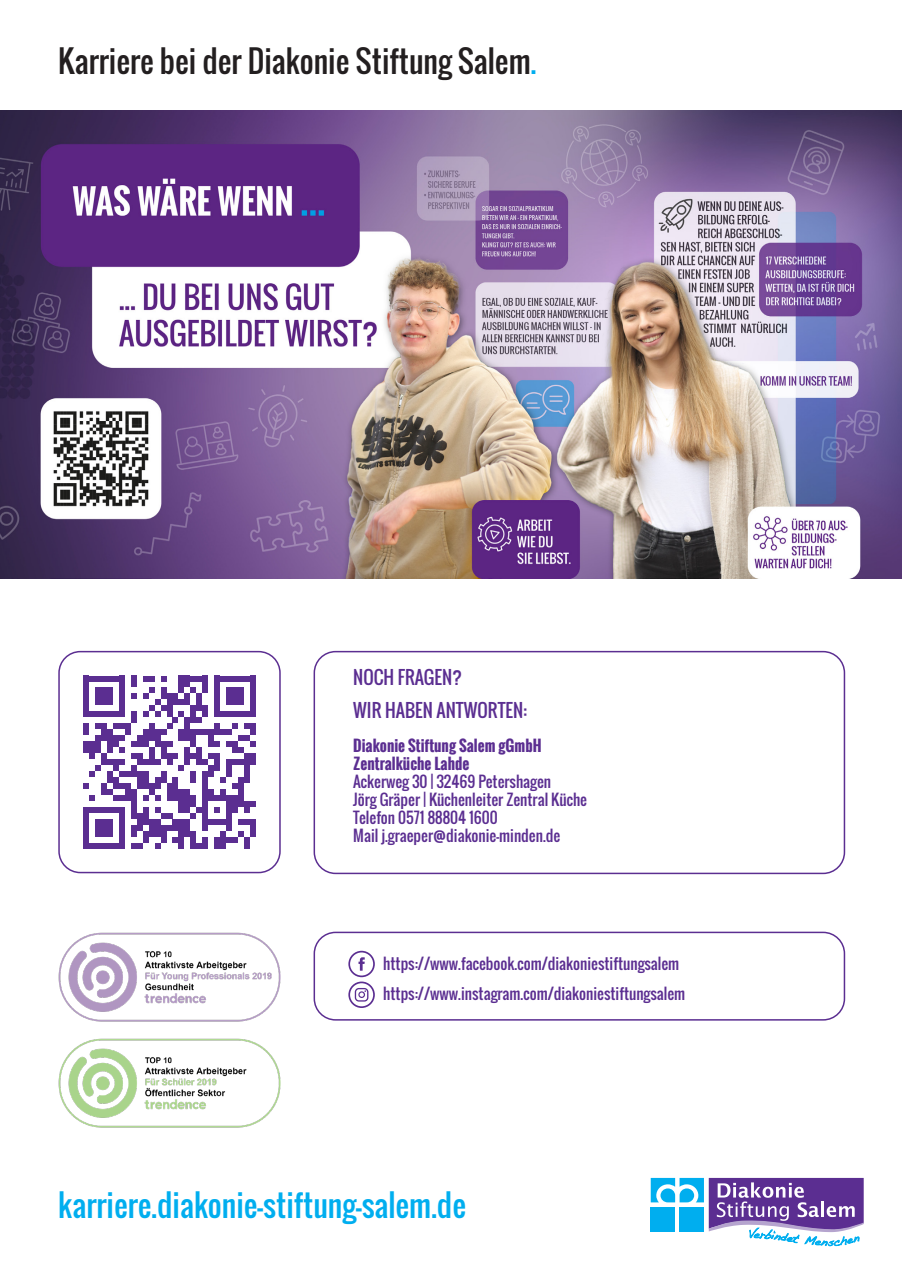
<style>
.page{position:relative;width:902px;height:1272px;background:#fff}
.page>*{position:absolute;margin:0;border:0;box-sizing:border-box;transform-origin:0 0}
.t1{font:30px "Oswald";color:#231f20}
.t2{font:30px "Oswald";color:#00aeef}
.t3{font:18px/32.7px "Oswald";color:#5b2e91}
.t4{font:15px/18px "Oswald";color:#5b2e91}
.t5{font:700 15px/18px "Oswald";color:#5b2e91}
.s1{color:#00aeef}
</style>
<div class="page">
<div style="left:313px;top:651px;width:532px;height:223px;border:2px solid #5b2e91;border-radius:21px"></div>
<div style="left:83px;top:675px;width:6px;height:12px;background:#5b2e91"></div>
<div style="left:83px;top:687px;width:6px;height:12px;background:#5b2e91"></div>
<div style="left:83px;top:699px;width:6px;height:18px;background:#5b2e91"></div>
<div style="left:83px;top:723px;width:6px;height:12px;background:#5b2e91"></div>
<div style="left:83px;top:741px;width:6px;height:12px;background:#5b2e91"></div>
<svg style="left:83px;top:783px;width:6px;height:6px"></svg>
<div style="left:83px;top:806px;width:6px;height:42px;background:#5b2e91"></div>
<div style="left:89px;top:741px;width:6px;height:18px;background:#5b2e91"></div>
<svg style="left:89px;top:795px;width:6px;height:5px"></svg>
<div style="left:95px;top:687px;width:6px;height:12px;background:#5b2e91"></div>
<svg style="left:95px;top:723px;width:6px;height:6px"></svg>
<div style="left:95px;top:735px;width:6px;height:18px;background:#5b2e91"></div>
<svg style="left:89px;top:765px;width:12px;height:12px"></svg>
<div style="left:95px;top:818px;width:6px;height:18px;background:#5b2e91"></div>
<div style="left:101px;top:687px;width:6px;height:12px;background:#5b2e91"></div>
<div style="left:101px;top:723px;width:6px;height:18px;background:#5b2e91"></div>
<div style="left:101px;top:753px;width:6px;height:12px;background:#5b2e91"></div>
<div style="left:101px;top:783px;width:6px;height:12px;background:#5b2e91"></div>
<div style="left:101px;top:818px;width:6px;height:18px;background:#5b2e91"></div>
<div style="left:107px;top:687px;width:6px;height:12px;background:#5b2e91"></div>
<svg style="left:95px;top:699px;width:18px;height:6px"></svg>
<div style="left:107px;top:729px;width:6px;height:24px;background:#5b2e91"></div>
<svg style="left:107px;top:759px;width:6px;height:6px"></svg>
<div style="left:107px;top:771px;width:6px;height:12px;background:#5b2e91"></div>
<div style="left:107px;top:818px;width:6px;height:18px;background:#5b2e91"></div>
<svg style="left:89px;top:676px;width:30px;height:5px"></svg>
<svg style="left:89px;top:711px;width:30px;height:6px"></svg>
<div style="left:113px;top:735px;width:6px;height:12px;background:#5b2e91"></div>
<div style="left:113px;top:759px;width:6px;height:12px;background:#5b2e91"></div>
<div style="left:113px;top:777px;width:6px;height:12px;background:#5b2e91"></div>
<svg style="left:89px;top:807px;width:30px;height:5px"></svg>
<svg style="left:89px;top:843px;width:30px;height:5px"></svg>
<div style="left:119px;top:675px;width:6px;height:12px;background:#5b2e91"></div>
<div style="left:119px;top:687px;width:6px;height:12px;background:#5b2e91"></div>
<div style="left:119px;top:699px;width:6px;height:18px;background:#5b2e91"></div>
<svg style="left:113px;top:723px;width:12px;height:6px"></svg>
<svg style="left:119px;top:735px;width:6px;height:6px"></svg>
<svg style="left:119px;top:747px;width:6px;height:6px"></svg>
<svg style="left:119px;top:759px;width:6px;height:6px"></svg>
<svg style="left:107px;top:783px;width:18px;height:17px"></svg>
<div style="left:119px;top:806px;width:6px;height:42px;background:#5b2e91"></div>
<div style="left:125px;top:723px;width:6px;height:12px;background:#5b2e91"></div>
<svg style="left:119px;top:771px;width:12px;height:6px"></svg>
<div style="left:125px;top:783px;width:6px;height:17px;background:#5b2e91"></div>
<div style="left:131px;top:675px;width:6px;height:12px;background:#5b2e91"></div>
<svg style="left:131px;top:693px;width:6px;height:6px"></svg>
<div style="left:131px;top:711px;width:6px;height:12px;background:#5b2e91"></div>
<svg style="left:131px;top:741px;width:6px;height:6px"></svg>
<svg style="left:131px;top:753px;width:6px;height:6px"></svg>
<div style="left:131px;top:765px;width:6px;height:12px;background:#5b2e91"></div>
<div style="left:131px;top:789px;width:6px;height:29px;background:#5b2e91"></div>
<div style="left:131px;top:824px;width:6px;height:12px;background:#5b2e91"></div>
<div style="left:137px;top:735px;width:6px;height:12px;background:#5b2e91"></div>
<div style="left:137px;top:753px;width:6px;height:12px;background:#5b2e91"></div>
<div style="left:137px;top:771px;width:6px;height:18px;background:#5b2e91"></div>
<div style="left:137px;top:812px;width:6px;height:18px;background:#5b2e91"></div>
<svg style="left:131px;top:843px;width:12px;height:5px"></svg>
<div style="left:143px;top:771px;width:6px;height:18px;background:#5b2e91"></div>
<div style="left:143px;top:806px;width:6px;height:18px;background:#5b2e91"></div>
<div style="left:143px;top:830px;width:6px;height:12px;background:#5b2e91"></div>
<svg style="left:143px;top:676px;width:11px;height:5px"></svg>
<div style="left:149px;top:783px;width:5px;height:12px;background:#5b2e91"></div>
<div style="left:149px;top:818px;width:5px;height:18px;background:#5b2e91"></div>
<div style="left:154px;top:777px;width:6px;height:12px;background:#5b2e91"></div>
<svg style="left:143px;top:795px;width:17px;height:5px"></svg>
<div style="left:154px;top:818px;width:6px;height:18px;background:#5b2e91"></div>
<svg style="left:155px;top:843px;width:5px;height:5px"></svg>
<svg style="left:161px;top:676px;width:5px;height:5px"></svg>
<div style="left:160px;top:771px;width:6px;height:12px;background:#5b2e91"></div>
<div style="left:160px;top:824px;width:6px;height:18px;background:#5b2e91"></div>
<div style="left:166px;top:783px;width:6px;height:17px;background:#5b2e91"></div>
<svg style="left:155px;top:807px;width:17px;height:11px"></svg>
<svg style="left:166px;top:825px;width:6px;height:5px"></svg>
<div style="left:172px;top:777px;width:6px;height:23px;background:#5b2e91"></div>
<div style="left:172px;top:818px;width:6px;height:12px;background:#5b2e91"></div>
<svg style="left:172px;top:837px;width:6px;height:5px"></svg>
<div style="left:178px;top:675px;width:6px;height:12px;background:#5b2e91"></div>
<div style="left:178px;top:789px;width:6px;height:23px;background:#5b2e91"></div>
<div style="left:178px;top:818px;width:6px;height:30px;background:#5b2e91"></div>
<div style="left:184px;top:675px;width:6px;height:12px;background:#5b2e91"></div>
<div style="left:184px;top:789px;width:6px;height:23px;background:#5b2e91"></div>
<div style="left:184px;top:818px;width:6px;height:18px;background:#5b2e91"></div>
<div style="left:190px;top:771px;width:6px;height:12px;background:#5b2e91"></div>
<div style="left:190px;top:795px;width:6px;height:11px;background:#5b2e91"></div>
<div style="left:190px;top:830px;width:6px;height:18px;background:#5b2e91"></div>
<svg style="left:190px;top:676px;width:12px;height:5px"></svg>
<svg style="left:190px;top:806px;width:12px;height:12px"></svg>
<svg style="left:196px;top:843px;width:6px;height:5px"></svg>
<div style="left:202px;top:675px;width:6px;height:12px;background:#5b2e91"></div>
<div style="left:202px;top:771px;width:6px;height:59px;background:#5b2e91"></div>
<div style="left:202px;top:836px;width:6px;height:12px;background:#5b2e91"></div>
<div style="left:208px;top:765px;width:6px;height:12px;background:#5b2e91"></div>
<div style="left:208px;top:789px;width:6px;height:11px;background:#5b2e91"></div>
<div style="left:214px;top:675px;width:6px;height:12px;background:#5b2e91"></div>
<svg style="left:214px;top:795px;width:6px;height:5px"></svg>
<svg style="left:214px;top:807px;width:6px;height:5px"></svg>
<div style="left:214px;top:836px;width:6px;height:12px;background:#5b2e91"></div>
<svg style="left:220px;top:777px;width:6px;height:6px"></svg>
<div style="left:220px;top:789px;width:6px;height:11px;background:#5b2e91"></div>
<svg style="left:208px;top:819px;width:18px;height:5px"></svg>
<div style="left:220px;top:830px;width:6px;height:18px;background:#5b2e91"></div>
<div style="left:226px;top:759px;width:6px;height:18px;background:#5b2e91"></div>
<div style="left:226px;top:795px;width:6px;height:35px;background:#5b2e91"></div>
<svg style="left:232px;top:783px;width:6px;height:6px"></svg>
<div style="left:232px;top:795px;width:6px;height:17px;background:#5b2e91"></div>
<div style="left:238px;top:777px;width:6px;height:29px;background:#5b2e91"></div>
<svg style="left:226px;top:830px;width:18px;height:12px"></svg>
<svg style="left:220px;top:676px;width:30px;height:5px"></svg>
<div style="left:244px;top:753px;width:6px;height:30px;background:#5b2e91"></div>
<div style="left:244px;top:800px;width:6px;height:12px;background:#5b2e91"></div>
<svg style="left:238px;top:819px;width:12px;height:5px"></svg>
<div style="left:244px;top:836px;width:6px;height:12px;background:#5b2e91"></div>
<div style="left:250px;top:675px;width:6px;height:12px;background:#5b2e91"></div>
<svg style="left:143px;top:687px;width:113px;height:84px"></svg>
<div style="left:250px;top:753px;width:6px;height:12px;background:#5b2e91"></div>
<svg style="left:250px;top:801px;width:6px;height:5px"></svg>
<div style="left:250px;top:818px;width:6px;height:18px;background:#5b2e91"></div>
<div style="left:58px;top:651px;width:223px;height:222px;border:2px solid #5b2e91;border-radius:21px"></div>
<svg style="left:650px;top:1177px;width:213px;height:68px"></svg>
<img style="left:58px;top:932px;width:223px;height:89px">
<img style="left:58px;top:1038px;width:223px;height:89px">
<img style="left:0;top:111px;width:901px;height:467px">
<div style="left:313px;top:931px;width:532px;height:89px;border:2px solid #5b2e91;border-radius:21px"></div>
<svg style="left:349px;top:950px;width:25px;height:57px"></svg>
<h1 class="t1" style="left:58px;top:39px;width:479px">Karriere bei der Diakonie Stiftung Salem<span class="s1">.</span></h1>
<p class="t3" style="left:353px;top:661px;width:175px">NOCH FRAGEN?<br>WIR HABEN ANTWORTEN:</p>
<p class="t5" style="left:353px;top:736px;width:190px">Diakonie Stiftung Salem gGmbH<br>Zentralküche Lahde</p>
<p class="t4" style="left:353px;top:772px;width:235px">Ackerweg 30 | 32469 Petershagen<br>Jörg Gräper | Küchenleiter Zentral Küche Telefon 0571 88804 1600<br>Mail j.graeper@diakonie-minden.de</p>
<p class="t4" style="left:383px;top:948px;width:303px;line-height:30px">https://www.facebook.com/diakoniestiftungsalem https://www.instagram.com/diakoniestiftungsalem</p>
<h1 class="t2" style="left:58px;top:1182px;width:409px">karriere.diakonie-stiftung-salem.de</h1>
</div>
